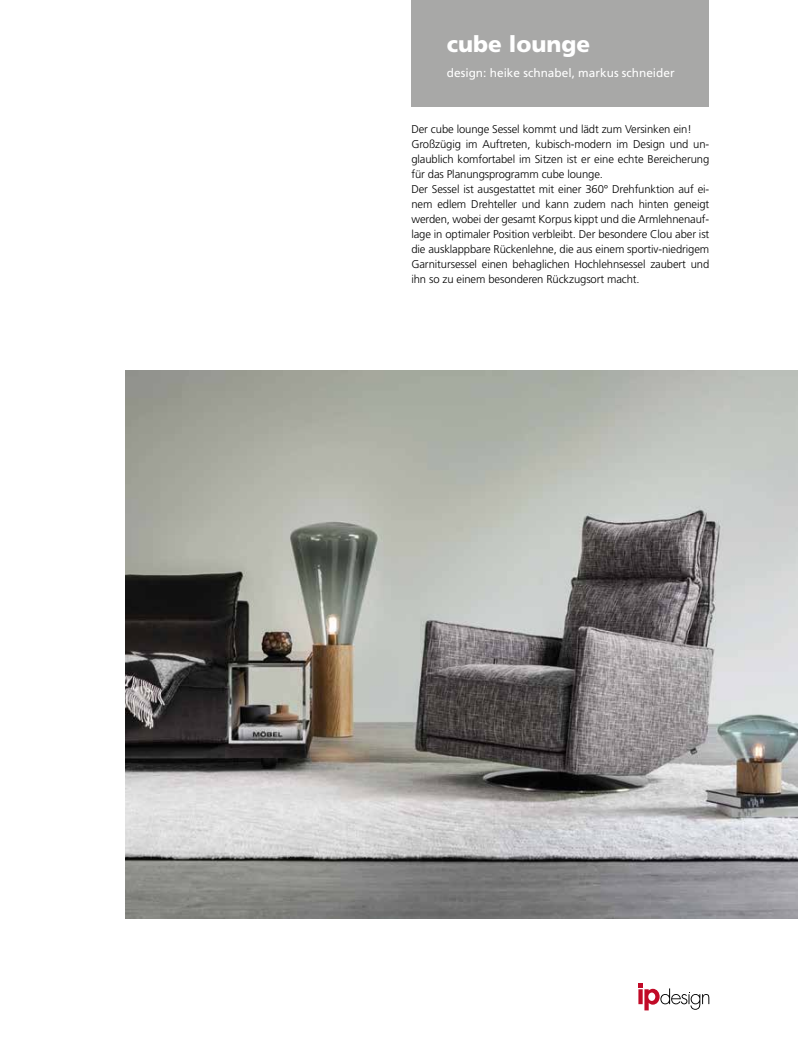
<style>
.page{position:relative;width:798px;height:1053px;background:#fff}
.page>*{position:absolute;margin:0;border:0;box-sizing:border-box;transform-origin:0 0}
.t1{font:900 22.5px "Frutiger LT Pro";color:#fff}
.t2{font:11.88px "Frutiger LT Pro";color:#fff}
.t3{font:300 11.25px/15px "Frutiger LT Pro";letter-spacing:-.01em;color:#000}
</style>
<div class="page">
<div style="left:411px;top:0;width:298px;height:106px;background:#a8a8a7"></div>
<img style="left:126px;top:370px;width:671px;height:548px">
<svg style="left:638px;top:983px;width:71px;height:27px"></svg>
<h1 class="t1" style="left:446px;top:31px;width:145px">cube lounge</h1>
<p class="t2" style="left:446px;top:66px;width:229px">design: heike schnabel, markus schneider</p>
<p class="t3" style="left:411px;top:121px;width:299px">Der cube lounge Sessel kommt und lädt zum Versinken ein!<br>Großzügig im Auftreten, kubisch-modern im Design und un&shy;glaublich komfortabel im Sitzen ist er eine echte Bereicherung für das Planungsprogramm cube lounge.<br>Der Sessel ist ausgestattet mit einer 360° Drehfunktion auf ei&shy;nem edlem Drehteller und kann zudem nach hinten geneigt werden, wobei der gesamt Korpus kippt und die Armlehnenauf&shy;lage in optimaler Position verbleibt. Der besondere Clou aber ist die ausklappbare Rückenlehne, die aus einem sportiv-niedrigem Garnitursessel einen behaglichen Hochlehnsessel zaubert und ihn so zu einem besonderen Rückzugsort macht.</p>
</div>
